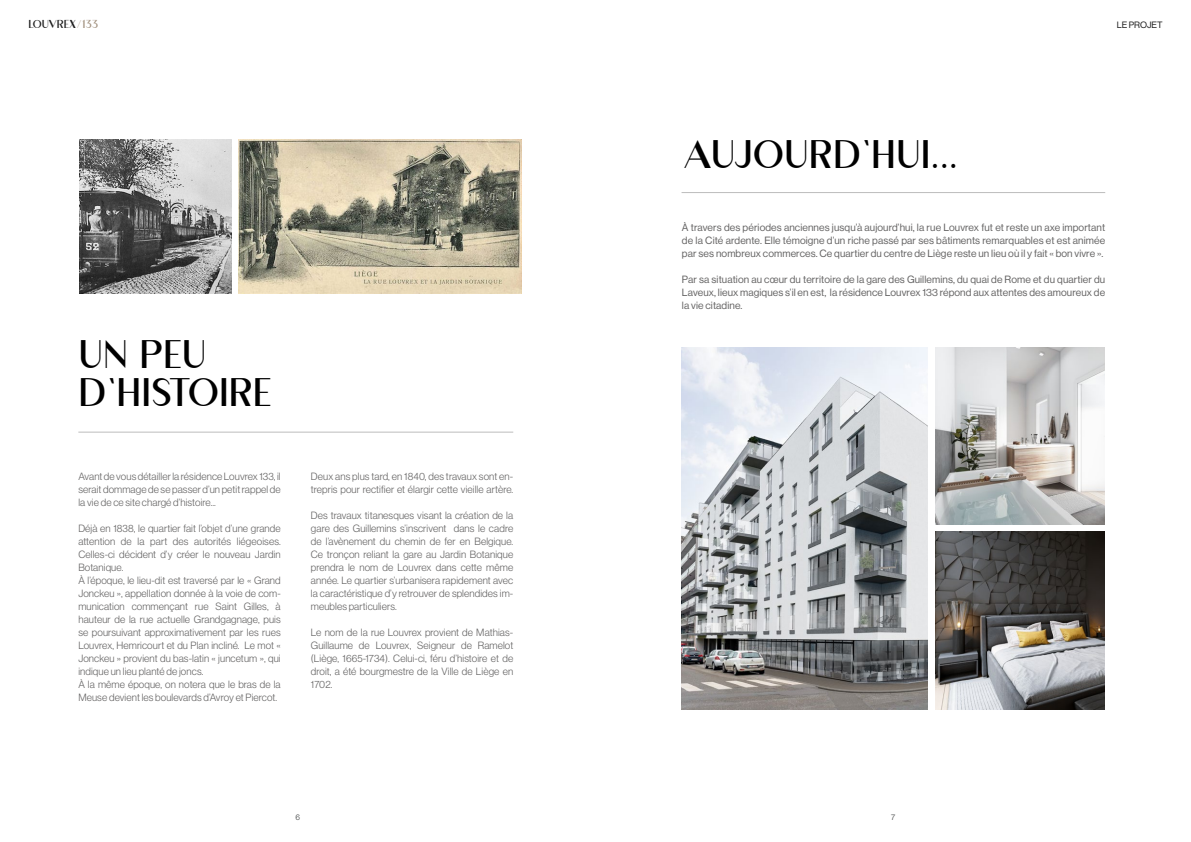
<style>
.page{position:relative;width:1191px;height:842px;background:#fff}
.page>*{position:absolute;margin:0;border:0;box-sizing:border-box;transform-origin:0 0}
.t1{font:38px/38px "Abigral";letter-spacing:-.025em;color:#000}
.t2{font:11px "Abigral";letter-spacing:-.05em;color:#1d1d1d}
.t3{font:10.3px/13px "N Haas Grotesk DS Pro 45 Lt";letter-spacing:.01em;color:#646363;text-align:justify}
.t4{font:10.3px/13px "N Haas Grotesk DS Pro 55 Rg";letter-spacing:.01em;color:#646363;text-align:justify}
.t5{font:9px "N Haas Grotesk DS Pro 55 Rg";color:#1d1d1d}
.t6{font:8px "N Haas Grotesk DS Pro 55 Rg";color:#595b5b}
.s1{color:#a29280}
</style>
<div class="page">
<img style="left:238px;top:140px;width:283px;height:153px">
<img style="left:79px;top:140px;width:152px;height:153px">
<img style="left:681px;top:347px;width:246px;height:362px">
<img style="left:935px;top:347px;width:169px;height:177px">
<img style="left:935px;top:532px;width:169px;height:177px">
<hr style="left:78px;top:432px;width:435px;height:1px;background:#bcbcbc">
<hr style="left:681px;top:192px;width:424px;height:1px;background:#bcbcbc">
<p class="t2" style="left:28px;top:14px;width:72px">LOUVREX<span class="s1">/133</span></p>
<p class="t5" style="left:1116px;top:19px;width:47px">LE PROJET</p>
<h1 class="t1" style="left:682px;top:134px;width:278px">AUJOURD’HUI...</h1>
<h1 class="t1" style="left:78px;top:334px;width:196px">UN PEU<br>D’HISTOIRE</h1>
<p class="t3" style="left:78px;top:470px;width:204px">Avant de vous détailler la résidence Louvrex 133, il serait dommage de se passer d’un petit rappel de la vie de ce site chargé d’histoire...</p>
<p class="t3" style="left:78px;top:522px;width:204px;text-align:left">Déjà en 1838, le quartier fait l’objet d’une grande attention de la part des autorités liégeoises.<br>Celles-ci décident d’y créer le nouveau Jardin Botanique.<br>À l’époque, le lieu-dit est traversé par le « Grand Jonckeu », appellation donnée à la voie de com&shy;munication commençant rue Saint Gilles, à hauteur de la rue actuelle Grandgagnage, puis se poursuivant approximativement par les rues Louvrex, Hemricourt et du Plan incliné. Le mot « Jonckeu » provient du bas-latin « juncetum », qui indique un lieu planté de joncs.<br>À la même époque, on notera que le bras de la Meuse devient les boulevards d’Avroy et Piercot.</p>
<p class="t3" style="left:311px;top:470px;width:204px">Deux ans plus tard, en 1840, des travaux sont en&shy;trepris pour rectifier et élargir cette vieille artère.</p>
<p class="t3" style="left:311px;top:509px;width:204px">Des travaux titanesques visant la création de la gare des Guillemins s’inscrivent dans le cadre de l’avènement du chemin de fer en Belgique.<br>Ce tronçon reliant la gare au Jardin Botanique prendra le nom de Louvrex dans cette même année. Le quartier s’urbanisera rapidement avec la caractéristique d’y retrouver de splendides im&shy;meubles particuliers.</p>
<p class="t3" style="left:311px;top:626px;width:204px">Le nom de la rue Louvrex provient de Mathias-Guillaume de Louvrex, Seigneur de Ramelot (Liège, 1665-1734). Celui-ci, féru d’histoire et de droit, a été bourgmestre de la Ville de Liège en 1702.</p>
<p class="t4" style="left:682px;top:221px;width:425px">À travers des périodes anciennes jusqu’à aujourd’hui, la rue Louvrex fut et reste un axe important de la Cité ardente. Elle témoigne d’un riche passé par ses bâtiments remarquables et est animée par ses nombreux commerces. Ce quartier du centre de Liège reste un lieu où il y fait « bon vivre ».</p>
<p class="t4" style="left:682px;top:273px;width:425px">Par sa situation au cœur du territoire de la gare des Guillemins, du quai de Rome et du quartier du Laveux, lieux magiques s’il en est, la résidence Louvrex 133 répond aux attentes des amoureux de la vie citadine.</p>
<p class="t6" style="left:295px;top:812px;width:6px">6</p>
<p class="t6" style="left:891px;top:812px;width:6px">7</p>
</div>
